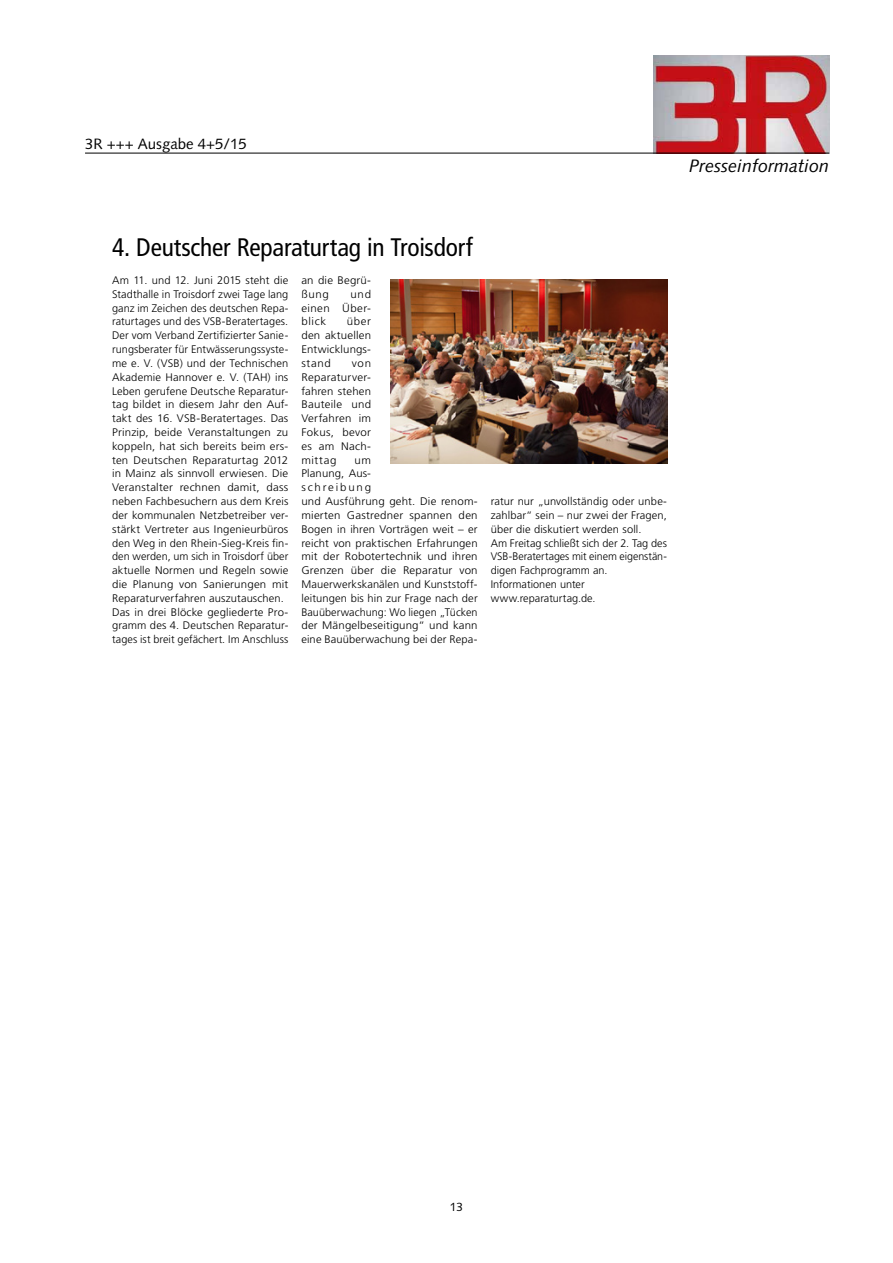
<style>
.page{position:relative;width:893px;height:1263px;background:#fff}
.page>*{position:absolute;margin:0;border:0;box-sizing:border-box;transform-origin:0 0}
.t1{font:condensed 25.35px "Frutiger LT Pro";letter-spacing:-.01em;color:#000}
.t2{font:italic 18px "Syntax LT Std";color:#000}
.t3{font:15px "Syntax LT Std";color:#000}
.t4{font:12px "Syntax LT Std";color:#000}
.t5{font:300 10.95px/13.8px "Frutiger LT Pro";letter-spacing:.01em;color:#000}
.t6{font:300 10.95px/13.8px "Frutiger LT Pro";letter-spacing:.01em;color:#000;text-align:justify;scale:1.05 1}
</style>
<div class="page">
<img style="left:654px;top:55px;width:175px;height:98px">
<hr style="left:85px;top:153px;width:744px;height:1px;background:#000">
<img style="left:391px;top:279px;width:276px;height:185px">
<h3 class="t3" style="left:85px;top:135px;width:163px">3R +++ Ausgabe 4+5/15</h3>
<p class="t5" style="left:112px;top:135px;width:178px">Für einen direkten Einblick in die</p>
<h2 class="t2" style="left:689px;top:155px;width:142px">Presseinformation</h2>
<h1 class="t1" style="left:112px;top:233px;width:362px">4. Deutscher Reparaturtag in Troisdorf</h1>
<p class="t5" style="left:112px;top:273px;width:178px">Am 11. und 12. Juni 2015 steht die Stadthalle in Troisdorf zwei Tage lang ganz im Zeichen des deutschen Repa&shy;raturtages und des VSB-Beratertages.<br>Der vom Verband Zertifizierter Sanie&shy;rungsberater für Entwässerungssyste&shy;me e. V. (VSB) und der Technischen Akademie Hannover e. V. (TAH) ins Leben gerufene Deutsche Reparatur&shy;tag bildet in diesem Jahr den Auf&shy;takt des 16. VSB-Beratertages. Das Prinzip, beide Veranstaltungen zu koppeln, hat sich bereits beim ers&shy;ten Deutschen Reparaturtag 2012 in Mainz als sinnvoll erwiesen. Die Veranstalter rechnen damit, dass neben Fachbesuchern aus dem Kreis der kommunalen Netzbetreiber ver&shy;stärkt Vertreter aus Ingenieurbüros den Weg in den Rhein-Sieg-Kreis fin&shy;den werden, um sich in Troisdorf über aktuelle Normen und Regeln sowie die Planung von Sanierungen mit Reparaturverfahren auszutauschen.<br>Das in drei Blöcke gegliederte Pro&shy;gramm des 4. Deutschen Reparatur&shy;tages ist breit gefächert. Im Anschluss</p>
<p class="t6" style="left:301px;top:273px;width:68px">an die Begrü&shy;ßung</p>
<p class="t6" style="left:301px;top:287px;width:68px;text-indent:49px">und einen Über&shy;blick</p>
<p class="t6" style="left:301px;top:315px;width:68px;text-indent:45px">über den aktuellen Entwicklungs&shy;stand</p>
<p class="t6" style="left:301px;top:356px;width:68px;text-indent:51px">von Reparaturver&shy;fahren stehen Bauteile und Verfahren im Fokus, bevor es am Nach&shy;mittag</p>
<p class="t6" style="left:301px;top:453px;width:169px;text-align:left;text-indent:53px">um<br>Planung, Aus-<br>schreibung<br>und Ausführung geht. Die renom&shy;mierten Gastredner spannen den<br>Bogen in ihren Vorträgen weit – er reicht von praktischen Erfahrungen mit der Robotertechnik und ihren<br>Grenzen über die Reparatur von<br>Mauerwerkskanälen und Kunststoff&shy;leitungen bis hin zur Frage nach der<br>Bauüberwachung: Wo liegen „Tücken der Mängelbeseitigung“ und kann eine Bauüberwachung bei der Repa-</p>
<p class="t5" style="left:491px;top:494px;width:178px">ratur nur „unvollständig oder unbe&shy;zahlbar“ sein – nur zwei der Fragen, über die diskutiert werden soll.<br>Am Freitag schließt sich der 2. Tag des<br>VSB-Beratertages mit einem eigenstän&shy;digen Fachprogramm an.<br>Informationen unter www.reparaturtag.de.</p>
<p class="t4" style="left:450px;top:1200px;width:15px">13</p>
</div>
